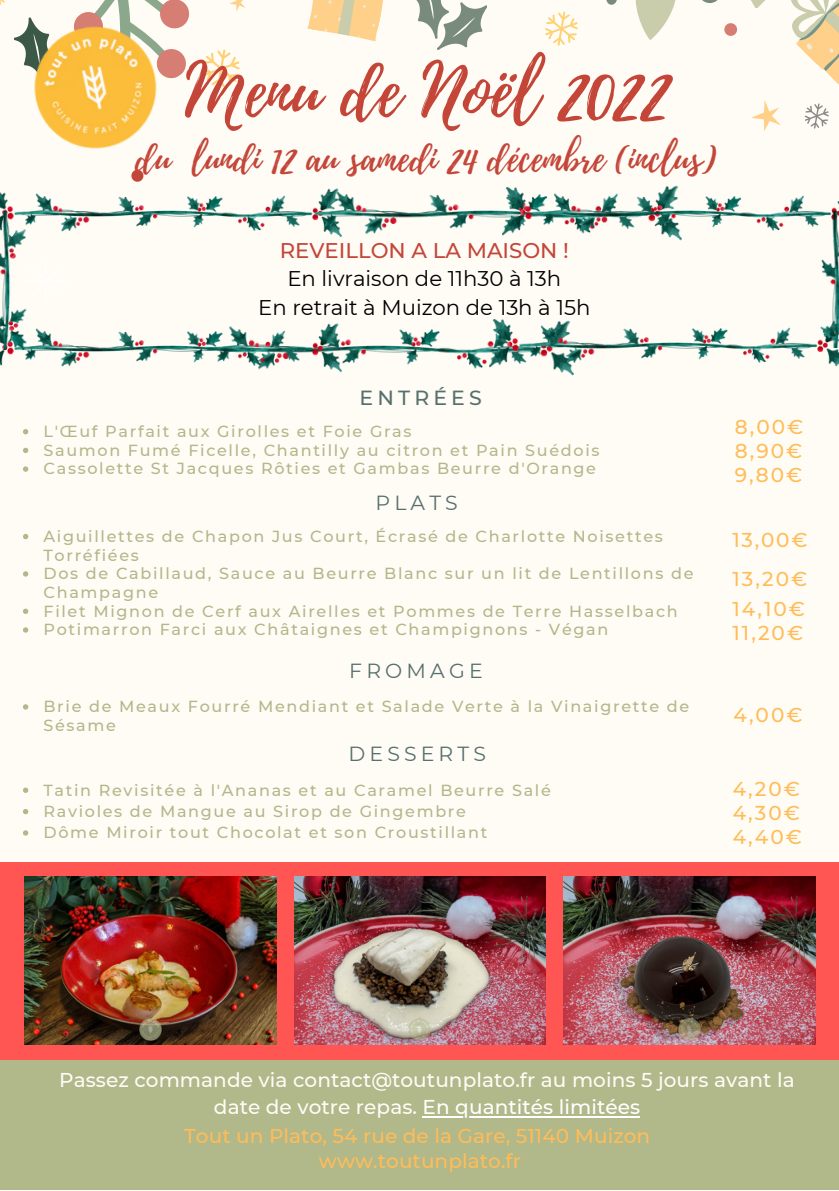
<style>
.page{position:relative;width:839px;height:1191px;background:#fff}
.page>*{position:absolute;margin:0;border:0;box-sizing:border-box;transform-origin:0 0}
.t1{font:72.2px "Playlist Script";color:#c44639}
.t2{font:38px "Playlist Script";color:#c44639}
.t3{font:21.2px/28.6px "Montserrat";color:#000;text-align:center}
.t4{font:500 21.2px "Montserrat";color:#c44639}
.t5{font:20.4px "Montserrat";letter-spacing:.205em;color:#57706d}
.t6{font:500 20.4px "Montserrat";letter-spacing:.205em;color:#57706d}
.t7{font:500 20px/24px "Montserrat";letter-spacing:.005em;color:#ffbd59;text-align:justify}
.t8{font:500 20px "Montserrat";letter-spacing:.005em;color:#fffcf6}
.t9{font:500 20px "Montserrat";letter-spacing:.005em;color:#fff}
.t10{font:500 16px/18.6px "Montserrat";letter-spacing:.105em;color:#b1b88a}
.s1{color:#fffcf6}
</style>
<div class="page">
<div style="left:0;top:0;width:838px;height:1191px;background:#fffcf6"></div>
<svg style="left:202px;top:49px;width:38px;height:39px"></svg>
<svg style="left:229px;top:0;width:17px;height:11px"></svg>
<svg style="left:307px;top:0;width:77px;height:41px"></svg>
<svg style="left:416px;top:0;width:71px;height:50px"></svg>
<svg style="left:545px;top:11px;width:33px;height:35px"></svg>
<svg style="left:606px;top:0;width:232px;height:131px"></svg>
<div style="left:0;top:863px;width:838px;height:231px;background:#ff5553"></div>
<div style="left:0;top:1060px;width:838px;height:131px;background:#b1b88a"></div>
<img style="left:24px;top:877px;width:252px;height:168px">
<img style="left:294px;top:877px;width:251px;height:168px">
<img style="left:563px;top:877px;width:252px;height:168px">
<img style="left:0;top:0;width:190px;height:182px">
<img style="left:0;top:192px;width:315px;height:40px">
<img style="left:315px;top:185px;width:363px;height:53px">
<img style="left:502px;top:187px;width:336px;height:54px">
<img style="left:341px;top:329px;width:148px;height:43px">
<img style="left:489px;top:319px;width:349px;height:57px">
<img style="left:0;top:323px;width:341px;height:50px">
<img style="left:0;top:211px;width:37px;height:138px">
<img style="left:793px;top:211px;width:45px;height:137px">
<hr style="left:422px;top:1116px;width:218px;height:1px;background:#fff">
<svg style="left:23px;top:788px;width:5px;height:5px"></svg>
<svg style="left:23px;top:809px;width:5px;height:5px"></svg>
<svg style="left:23px;top:830px;width:5px;height:6px"></svg>
<svg style="left:23px;top:534px;width:5px;height:5px"></svg>
<svg style="left:23px;top:571px;width:5px;height:6px"></svg>
<svg style="left:23px;top:609px;width:5px;height:5px"></svg>
<svg style="left:23px;top:627px;width:5px;height:6px"></svg>
<svg style="left:23px;top:704px;width:5px;height:6px"></svg>
<svg style="left:23px;top:429px;width:5px;height:5px"></svg>
<svg style="left:23px;top:448px;width:5px;height:5px"></svg>
<svg style="left:23px;top:466px;width:5px;height:6px"></svg>
<h1 class="t1" style="left:185px;top:40px;width:486px">Menu de Noël 2022</h1>
<h2 class="t2" style="left:136px;top:132px;width:585px">du lundi 12 au samedi 24 décembre (inclus)</h2>
<h3 class="t4" style="left:280px;top:237px;width:290px">REVEILLON A LA MAISON !</h3>
<h3 class="t3" style="left:258px;top:264px;width:334px">En livraison de 11h30 à 13h<br>En retrait à Muizon de 13h à 15h</h3>
<p class="t6" style="left:359px;top:385px;width:124px">ENTRÉES</p>
<p class="t10" style="left:43px;top:422px;width:557px">L'Œuf Parfait aux Girolles et Foie Gras<br>Saumon Fumé Ficelle, Chantilly au citron et Pain Suédois<br>Cassolette St Jacques Rôties et Gambas Beurre d'Orange</p>
<p class="t7" style="left:734px;top:415px;width:70px">8,00€ 8,90€ 9,80€</p>
<p class="t5" style="left:375px;top:490px;width:84px">PLATS</p>
<p class="t10" style="left:43px;top:527px;width:651px">Aiguillettes de Chapon Jus Court, Écrasé de Charlotte Noisettes Torréfiées<br>Dos de Cabillaud, Sauce au Beurre Blanc sur un lit de Lentillons de Champagne<br>Filet Mignon de Cerf aux Airelles et Pommes de Terre Hasselbach Potimarron Farci aux Châtaignes et Champignons - Végan</p>
<p class="t7" style="left:732px;top:520px;width:77px;line-height:39px">13,00€<br>13,20€</p>
<p class="t7" style="left:732px;top:596px;width:74px">14,10€<br>11,20€</p>
<p class="t5" style="left:349px;top:658px;width:135px">FROMAGE</p>
<p class="t10" style="left:43px;top:697px;width:647px">Brie de Meaux Fourré Mendiant et Salade Verte à la Vinaigrette de<br>Sésame</p>
<p class="t7" style="left:733px;top:703px;width:71px">4,00€</p>
<p class="t5" style="left:348px;top:742px;width:139px">DESSERTS</p>
<p class="t10" style="left:43px;top:779px;width:509px;line-height:21.4px">Tatin Revisitée à l'Ananas et au Caramel Beurre Salé<br>Ravioles de Mangue au Sirop de Gingembre<br>Dôme Miroir tout Chocolat et son Croustillant</p>
<p class="t7" style="left:732px;top:777px;width:71px">4,20€ 4,30€ 4,40€</p>
<p class="t8" style="left:59px;top:1068px;width:737px">Passez commande via contact@toutunplato.fr au moins 5 jours avant la</p>
<p class="t9" style="left:214px;top:1095px;width:427px"><span class="s1">date de votre repas.</span> En quantités limitées</p>
<p class="t7" style="left:184px;top:1124px;width:467px">Tout un Plato, 54 rue de la Gare, 51140 Muizon</p>
<p class="t7" style="left:319px;top:1149px;width:203px">www.toutunplato.fr</p>
</div>
